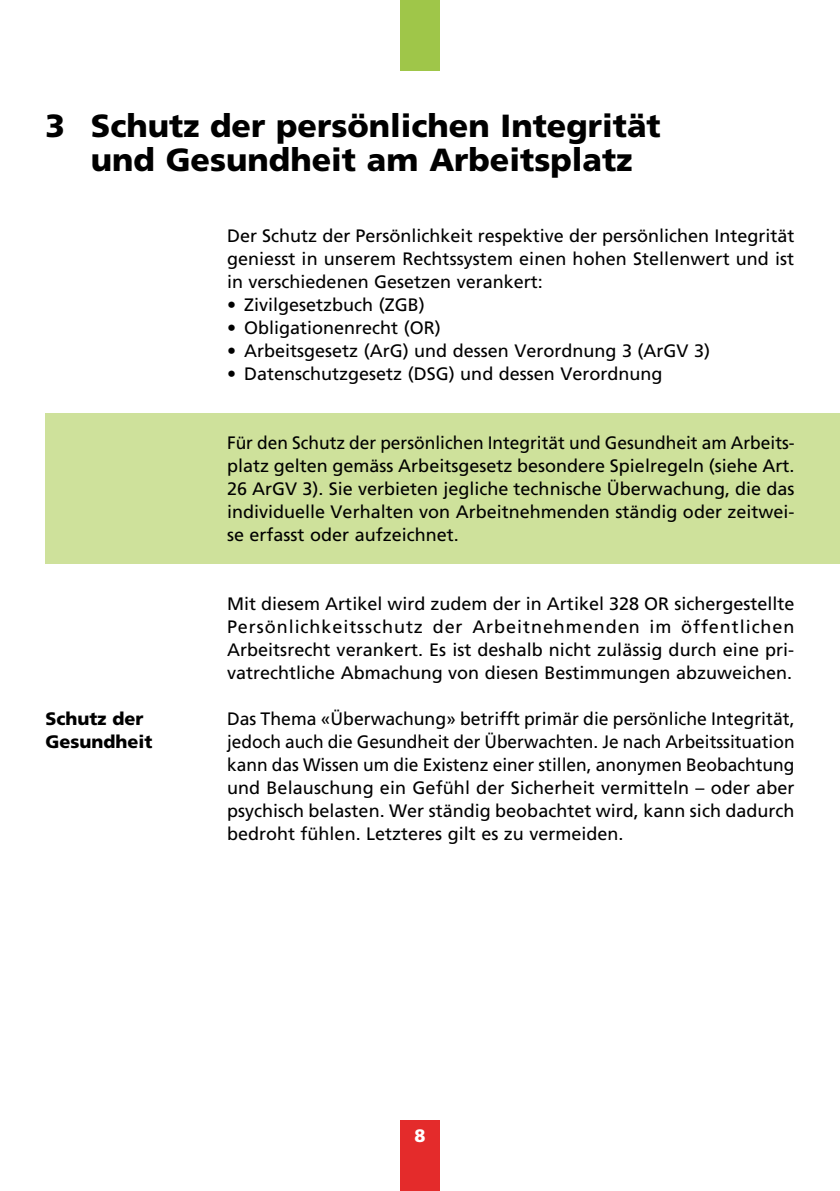
<style>
.page{position:relative;width:840px;height:1191px;background:#fff}
.page>*{position:absolute;margin:0;border:0;box-sizing:border-box;transform-origin:0 0}
.t1{font:900 32px/34px "Frutiger LT Std";color:#000;text-align:center}
.t2{font:18px/23px "Frutiger LT Std";color:#000;text-align:justify}
.t3{font:18px/23px "Frutiger LT Std";color:#000;text-align:justify;scale:.96 1}
.t4{font:900 18px/23px "Frutiger LT Std";color:#000}
.t5{font:900 18px "Frutiger LT Std";color:#fff}
</style>
<div class="page">
<div style="left:400px;top:0;width:39px;height:71px;background:#9fc649"></div>
<div style="left:400px;top:1120px;width:39px;height:71px;background:#e42b2b"></div>
<div style="left:45px;top:413px;width:794px;height:150px;background:#cee19b"></div>
<h1 class="t1" style="left:45px;top:110px;width:616px">3 Schutz der persönlichen Integrität und Gesundheit am Arbeitsplatz</h1>
<p class="t2" style="left:227px;top:225px;width:568px">Der Schutz der Persönlichkeit respektive der persönlichen Integrität geniesst in unserem Rechtssystem einen hohen Stellenwert und ist in verschiedenen Gesetzen verankert:</p>
<p class="t2" style="left:227px;top:294px;width:199px">• Zivilgesetzbuch (ZGB)</p>
<p class="t2" style="left:227px;top:317px;width:215px">• Obligationenrecht (OR)</p>
<p class="t2" style="left:227px;top:340px;width:484px">• Arbeitsgesetz (ArG) und dessen Verordnung 3 (ArGV 3)</p>
<p class="t2" style="left:227px;top:363px;width:437px">• Datenschutzgesetz (DSG) und dessen Verordnung</p>
<p class="t3" style="left:227px;top:432px;width:592px">Für den Schutz der persönlichen Integrität und Gesundheit am Arbeits&shy;platz gelten gemäss Arbeitsgesetz besondere Spielregeln (siehe Art.<br>26 ArGV 3). Sie verbieten jegliche technische Überwachung, die das individuelle Verhalten von Arbeitnehmenden ständig oder zeitwei&shy;se erfasst oder aufzeichnet.</p>
<p class="t2" style="left:227px;top:593px;width:568px">Mit diesem Artikel wird zudem der in Artikel 328 OR sichergestellte Persönlichkeitsschutz der Arbeitnehmenden im öffentlichen Arbeitsrecht verankert. Es ist deshalb nicht zulässig durch eine pri&shy;vatrechtliche Abmachung von diesen Bestimmungen abzuweichen.</p>
<p class="t4" style="left:45px;top:707px;width:109px">Schutz der<br>Gesundheit</p>
<p class="t2" style="left:227px;top:708px;width:569px">Das Thema «Überwachung» betrifft primär die persönliche Integrität, jedoch auch die Gesundheit der Überwachten. Je nach Arbeitssituation kann das Wissen um die Existenz einer stillen, anonymen Beobachtung und Belauschung ein Gefühl der Sicherheit vermitteln – oder aber psychisch belasten. Wer ständig beobachtet wird, kann sich dadurch bedroht fühlen. Letzteres gilt es zu vermeiden.</p>
<p class="t5" style="left:414px;top:1125px;width:13px">8</p>
</div>
